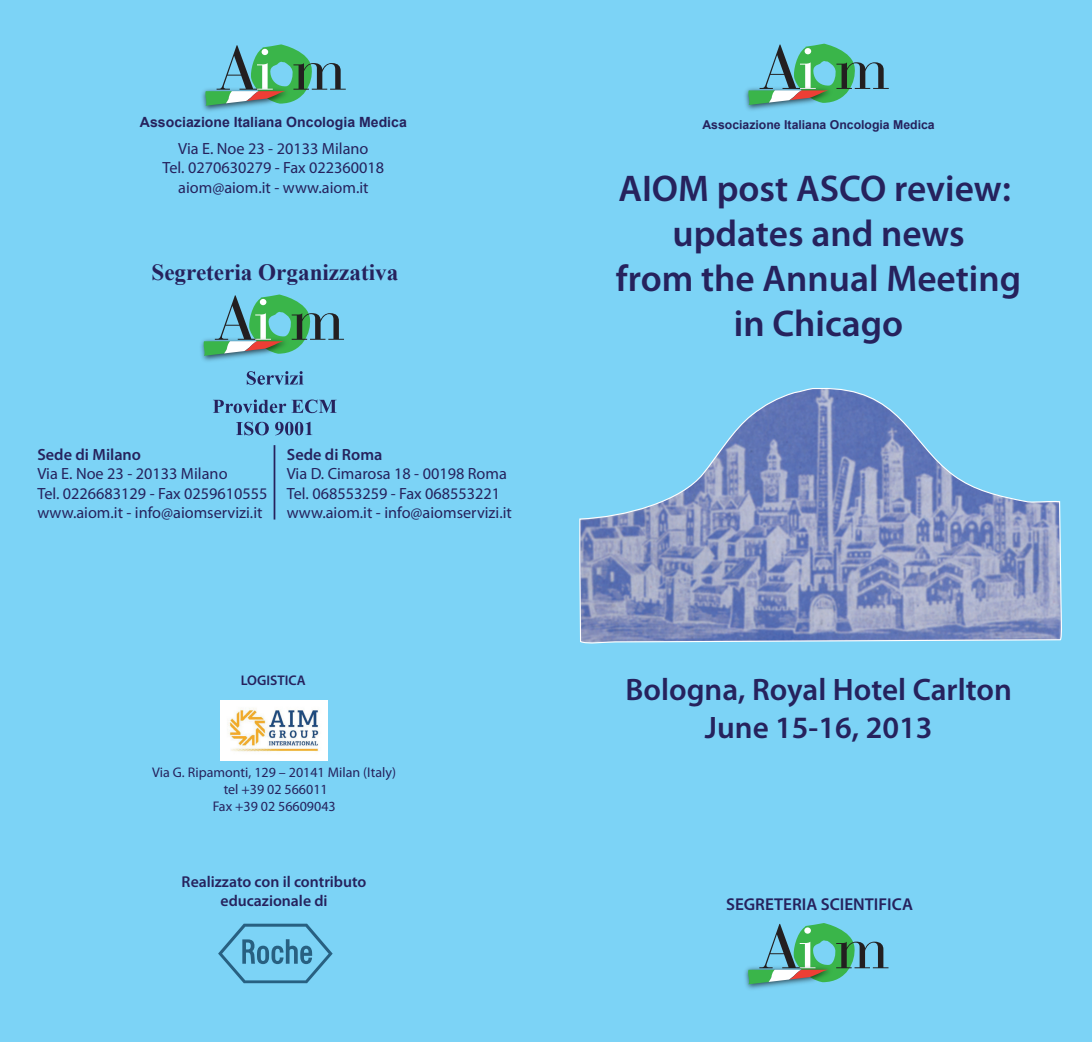
<style>
.page{position:relative;width:1092px;height:1042px;background:#fff}
.page>*{position:absolute;margin:0;border:0;box-sizing:border-box;transform-origin:0 0}
.t1{font:600 37.27px/44.8px "Myriad Pro";color:#26225d;text-align:center}
.t2{font:600 31.15px/37.4px "Myriad Pro";color:#26225d;text-align:center}
.t3{font:700 23.1px "Times New Roman";color:#26225d}
.t4{font:600 17.15px "Myriad Pro";color:#26225d}
.t5{font:16.28px/19.4px "Myriad Pro";color:#26225d}
.t6{font:600 16.28px "Myriad Pro";color:#26225d}
.t7{font:600 15.75px/19.2px "Myriad Pro";color:#26225d;text-align:center}
.t8{font:14px/16.8px "Myriad Pro";color:#26225d;text-align:center}
.t9{font:700 14px "Arial";color:#26225d}
.t10{font:600 14px "Myriad Pro";color:#26225d}
.t11{font:700 12.25px "Arial";color:#26225d}
</style>
<div class="page">
<div style="left:0;top:0;width:1091px;height:1042px;background:#7cd3f6"></div>
<svg style="left:579px;top:388px;width:483px;height:256px"></svg>
<img style="left:220px;top:700px;width:108px;height:60px">
<img style="left:745px;top:90px;width:49px;height:20px">
<svg style="left:747px;top:44px;width:141px;height:61px"></svg>
<img style="left:202px;top:91px;width:49px;height:20px">
<svg style="left:204px;top:44px;width:141px;height:62px"></svg>
<img style="left:201px;top:341px;width:49px;height:20px">
<svg style="left:203px;top:294px;width:141px;height:62px"></svg>
<img style="left:745px;top:969px;width:49px;height:20px">
<svg style="left:747px;top:923px;width:141px;height:61px"></svg>
<svg style="left:218px;top:923px;width:114px;height:60px"></svg>
<hr style="left:273px;top:445px;width:2px;height:74px;background:#26225d">
<svg style="left:247px;top:371px;width:56px;height:14px"></svg>
<svg style="left:213px;top:399px;width:123px;height:14px"></svg>
<svg style="left:236px;top:422px;width:33px;height:13px"></svg>
<svg style="left:275px;top:422px;width:37px;height:13px"></svg>
<p class="t9" style="left:140px;top:113px;width:268px">Associazione Italiana Oncologia Medica</p>
<p class="t5" style="left:162px;top:138px;width:223px;text-align:center">Via E. Noe 23 - 20133 Milano<br>Tel. 0270630279 - Fax 022360018 aiom@aiom.it - www.aiom.it</p>
<h3 class="t3" style="left:151px;top:256px;width:248px">Segreteria Organizzativa</h3>
<p class="t6" style="left:37px;top:444px;width:105px">Sede di Milano</p>
<p class="t5" style="left:37px;top:464px;width:231px">Via E. Noe 23 - 20133 Milano<br>Tel. 0226683129 - Fax 0259610555 www.aiom.it - info@aiomservizi.it</p>
<p class="t6" style="left:287px;top:444px;width:97px">Sede di Roma</p>
<p class="t5" style="left:287px;top:464px;width:226px">Via D. Cimarosa 18 - 00198 Roma<br>Tel. 068553259 - Fax 068553221 www.aiom.it - info@aiomservizi.it</p>
<p class="t11" style="left:702px;top:116px;width:234px">Associazione Italiana Oncologia Medica</p>
<h1 class="t1" style="left:615px;top:166px;width:407px">AIOM post ASCO review: updates and news<br>from the Annual Meeting in Chicago</h1>
<p class="t10" style="left:241px;top:671px;width:66px">LOGISTICA</p>
<h2 class="t2" style="left:625px;top:670px;width:388px">Bologna, Royal Hotel Carlton<br>June 15-16, 2013</h2>
<p class="t8" style="left:152px;top:764px;width:245px">Via G. Ripamonti, 129 – 20141 Milan (Italy) tel +39 02 566011<br>Fax +39 02 56609043</p>
<p class="t7" style="left:182px;top:871px;width:186px">Realizzato con il contributo educazionale di</p>
<p class="t4" style="left:725px;top:893px;width:188px">SEGRETERIA SCIENTIFICA</p>
</div>
